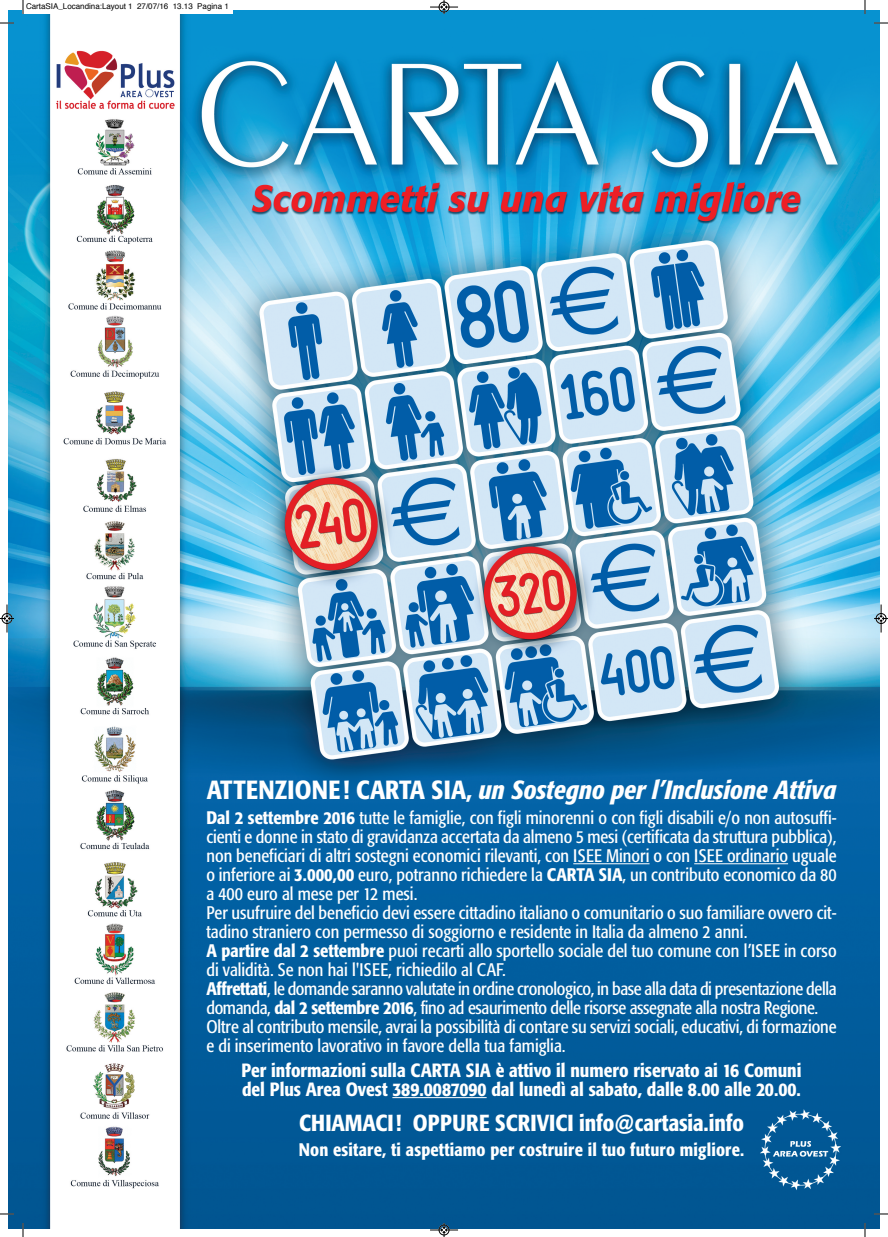
<style>
.page{position:relative;width:888px;height:1237px;background:#fff}
.page>*{position:absolute;margin:0;border:0;box-sizing:border-box;transform-origin:0 0}
.t1{font:italic 500 condensed 26px "Formata";color:#fff}
.t2{font:500 condensed 23px "Formata";letter-spacing:-.005em;color:#fff}
.t3{font:500 condensed 19px/19px "Formata";color:#fff}
.t4{font:condensed 18px/19px "Formata";color:#fff}
.t5{font:500 condensed 18px "Formata";letter-spacing:.01em;color:#fff}
.t6{font:8px "Helvetica";color:#000}
.s1{font-style:normal}
.s2{font-weight:500}
</style>
<div class="page">
<img style="left:9px;top:11px;width:870px;height:1217px">
<hr style="left:573px;top:863px;width:76px;height:1px;background:#fff">
<hr style="left:694px;top:863px;width:94px;height:1px;background:#fff">
<hr style="left:392px;top:1097px;width:95px;height:1px;background:#fff">
<div style="left:22px;top:0;width:211px;height:13px;background:#fff"></div>
<svg style="left:23px;top:0;width:1px;height:14px"></svg>
<svg style="left:0;top:23px;width:14px;height:1px"></svg>
<svg style="left:865px;top:0;width:1px;height:14px"></svg>
<svg style="left:874px;top:23px;width:14px;height:1px"></svg>
<svg style="left:23px;top:1223px;width:1px;height:14px"></svg>
<svg style="left:0;top:1213px;width:14px;height:1px"></svg>
<svg style="left:865px;top:1223px;width:1px;height:14px"></svg>
<svg style="left:874px;top:1213px;width:14px;height:1px"></svg>
<svg style="left:430px;top:0;width:28px;height:14px"></svg>
<svg style="left:430px;top:1223px;width:28px;height:14px"></svg>
<svg style="left:0;top:604px;width:14px;height:28px"></svg>
<svg style="left:874px;top:604px;width:14px;height:28px"></svg>
<p class="t6" style="left:26px;top:3px;width:204px">CartaSIA_Locandina:Layout 1 27/07/16 13.13 Pagina 1</p>
<h1 class="t1" style="left:207px;top:780px;width:631px"><span class="s1">ATTENZIONE! CARTA SIA,</span> un Sostegno per l’Inclusione Attiva</h1>
<p class="t4" style="left:206px;top:809px;width:632px"><span class="s2">Dal 2 settembre 2016</span> tutte le famiglie, con figli minorenni o con figli disabili e/o non autosuffi&shy;cienti e donne in stato di gravidanza accertata da almeno 5 mesi (certificata da struttura pubblica), non beneficiari di altri sostegni economici rilevanti, con ISEE Minori o con ISEE ordinario uguale o inferiore ai <span class="s2">3.000,00</span> euro, potranno richiedere la <span class="s2">CARTA SIA</span>, un contributo economico da 80 a 400 euro al mese per 12 mesi.<br>Per usufruire del beneficio devi essere cittadino italiano o comunitario o suo familiare ovvero cit&shy;tadino straniero con permesso di soggiorno e residente in Italia da almeno 2 anni.<br><span class="s2">A partire dal 2 settembre</span> puoi recarti allo sportello sociale del tuo comune con l’ISEE in corso di validità. Se non hai l'ISEE, richiedilo al CAF.<br><span class="s2">Affrettati</span>, le domande saranno valutate in ordine cronologico, in base alla data di presentazione della domanda, <span class="s2">dal 2 settembre 2016</span>, fino ad esaurimento delle risorse assegnate alla nostra Regione.<br>Oltre al contributo mensile, avrai la possibilità di contare su servizi sociali, educativi, di formazione e di inserimento lavorativo in favore della tua famiglia.</p>
<p class="t3" style="left:242px;top:1062px;width:561px">Per informazioni sulla CARTA SIA è attivo il numero riservato ai 16 Comuni del Plus Area Ovest 389.0087090 dal lunedì al sabato, dalle 8.00 alle 20.00.</p>
<p class="t2" style="left:299px;top:1114px;width:446px">CHIAMACI! OPPURE SCRIVICI info@cartasia.info</p>
<p class="t5" style="left:299px;top:1143px;width:447px">Non esitare, ti aspettiamo per costruire il tuo futuro migliore.</p>
</div>
